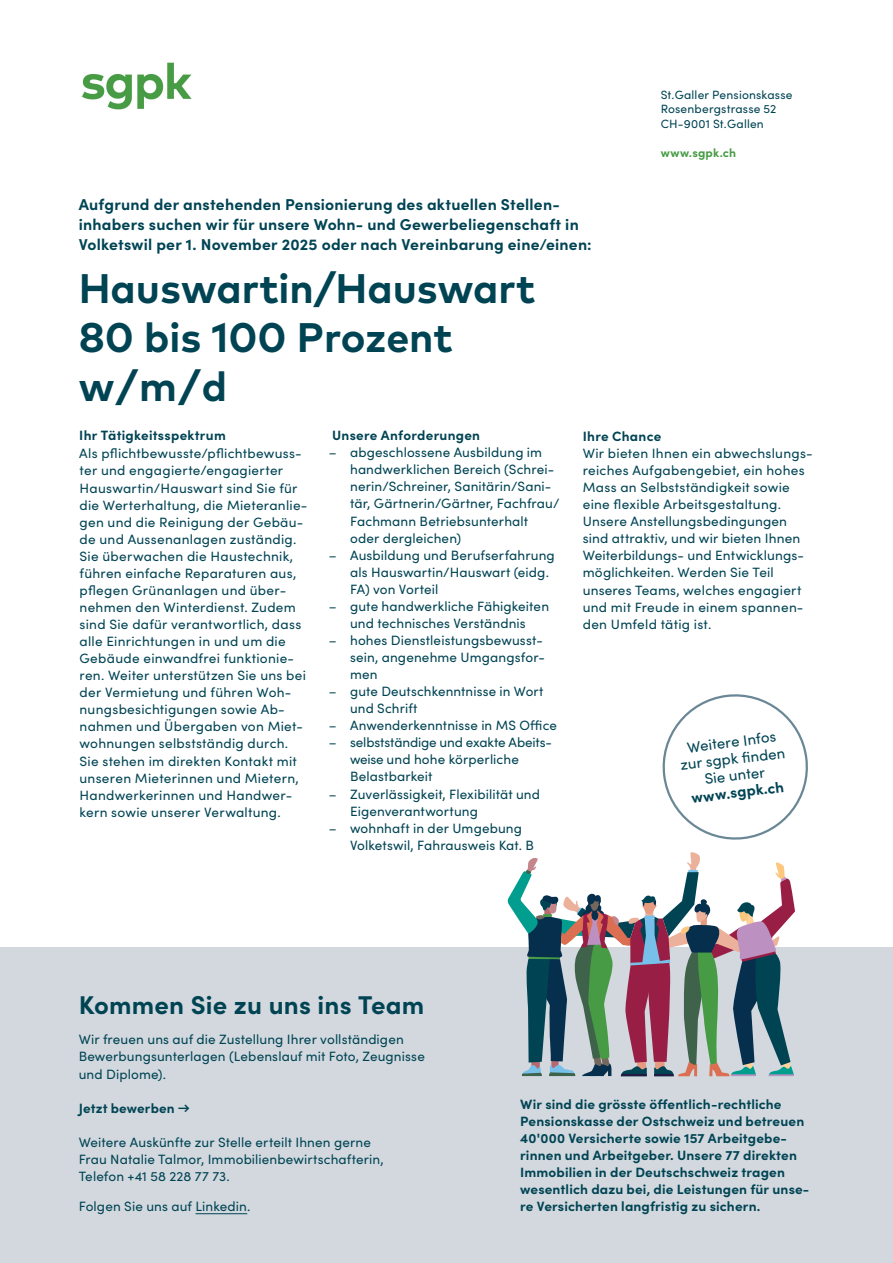
<style>
.page{position:relative;width:893px;height:1263px;background:#fff}
.page>*{position:absolute;margin:0;border:0;box-sizing:border-box;transform-origin:0 0}
.t1{font:700 41.25px "Mark Pro";color:#004454}
.IHV{font:700 25.8px "Sofia Pro";letter-spacing:.005em;color:#004454}
.IHV-2{font:700 15.75px/19.5px "Sofia Pro";letter-spacing:.015em;color:#004454}
.IHV-3{font:15px/16.8px "Sofia Pro";color:#004454;text-align:center}
.t2{font:13.5px/17.1px "Sofia Pro";letter-spacing:.01em;color:#004454}
.IHV-4{font:700 13.5px/17.1px "Sofia Pro";letter-spacing:.01em;color:#004454}
.t3{font:12px "Sofia Pro";letter-spacing:.015em;color:#004454}
.t4{font:700 12px "Sofia Pro";letter-spacing:.015em;color:#469b44}
.s1{font-weight:700}
</style>
<div class="page">
<div style="left:0;top:948px;width:893px;height:315px;background:#d2d8de"></div>
<hr style="left:196px;top:1213px;width:51px;height:1px;background:#004454">
<svg style="left:662px;top:694px;width:146px;height:146px"></svg>
<svg style="left:507px;top:852px;width:288px;height:224px"></svg>
<img style="left:82px;top:62px;width:110px;height:48px">
<p class="IHV-2" style="left:79px;top:193px;width:483px">Aufgrund der anstehenden Pensionierung des aktuellen Stellen-</p>
<p class="IHV-2" style="left:79px;top:214px;width:515px">inhabers suchen wir für unsere Wohn- und Gewerbeliegenschaft in<br>Volketswil per 1. November 2025 oder nach Vereinbarung eine/einen:</p>
<p class="t1" style="left:79px;top:257px;width:458px">Hauswartin/Hauswart</p>
<p class="t1" style="left:79px;top:306px;width:376px">80 bis 100 Prozent</p>
<p class="t1" style="left:79px;top:355px;width:150px">w/m/d</p>
<p class="t3" style="left:661px;top:86px;width:133px">St.Galler Pensionskasse</p>
<p class="t3" style="left:661px;top:100px;width:117px">Rosenbergstrasse 52</p>
<p class="t3" style="left:661px;top:115px;width:105px">CH-9001 St.Gallen</p>
<p class="t4" style="left:661px;top:144px;width:77px">www.sgpk.ch</p>
<p class="IHV-4" style="left:79px;top:426px;width:148px">Ihr Tätigkeitsspektrum</p>
<p class="t2" style="left:79px;top:444px;width:230px">Als pflichtbewusste/pflichtbewuss&shy;ter und engagierte/engagierter Hauswartin/Hauswart sind Sie für die Werterhaltung, die Mieteranlie&shy;gen und die Reinigung der Gebäu&shy;de und Aussenanlagen zuständig.<br>Sie überwachen die Haustechnik, führen einfache Reparaturen aus, pflegen Grünanlagen und über&shy;nehmen den Winterdienst. Zudem sind Sie dafür verantwortlich, dass alle Einrichtungen in und um die Gebäude einwandfrei funktionie&shy;ren. Weiter unterstützen Sie uns bei der Vermietung und führen Woh&shy;nungsbesichtigungen sowie Ab&shy;nahmen und Übergaben von Miet&shy;wohnungen selbstständig durch.<br>Sie stehen im direkten Kontakt mit unseren Mieterinnen und Mietern, Handwerkerinnen und Handwer&shy;kern sowie unserer Verwaltung.</p>
<p class="IHV-4" style="left:332px;top:426px;width:150px">Unsere Anforderungen</p>
<p class="t2" style="left:350px;top:443px;width:211px;text-indent:-21px">– abgeschlossene Ausbildung im handwerklichen Bereich (Schrei&shy;nerin/Schreiner, Sanitärin/Sani&shy;tär, Gärtnerin/Gärtner, Fachfrau/<br>Fachmann Betriebsunterhalt oder dergleichen)</p>
<p class="t2" style="left:350px;top:546px;width:206px;text-indent:-21px">– Ausbildung und Berufserfahrung als Hauswartin/Hauswart (eidg.<br>FA) von Vorteil</p>
<p class="t2" style="left:329px;top:597px;width:222px;text-align:center">– gute handwerkliche Fähigkeiten und technisches Verständnis</p>
<p class="t2" style="left:350px;top:631px;width:196px;text-indent:-21px">– hohes Dienstleistungsbewusst&shy;sein, angenehme Umgangsfor&shy;men</p>
<p class="t2" style="left:350px;top:682px;width:195px;text-indent:-21px">– gute Deutschkenntnisse in Wort und Schrift</p>
<p class="t2" style="left:329px;top:716px;width:230px">– Anwenderkenntnisse in MS Office</p>
<p class="t2" style="left:350px;top:733px;width:204px;text-indent:-21px">– selbstständige und exakte Abeits&shy;weise und hohe körperliche<br>Belastbarkeit</p>
<p class="t2" style="left:350px;top:784px;width:191px;text-indent:-21px">– Zuverlässigkeit, Flexibilität und<br>Eigenverantwortung</p>
<p class="t2" style="left:350px;top:819px;width:185px;text-indent:-21px">– wohnhaft in der Umgebung<br>Volketswil, Fahrausweis Kat. B</p>
<p class="IHV-4" style="left:583px;top:426px;width:80px">Ihre Chance</p>
<p class="t2" style="left:583px;top:444px;width:231px">Wir bieten Ihnen ein abwechslungs&shy;reiches Aufgabengebiet, ein hohes</p>
<p class="t2" style="left:583px;top:478px;width:209px">Mass an Selbstständigkeit sowie eine flexible Arbeitsgestaltung.</p>
<p class="t2" style="left:583px;top:512px;width:223px">Unsere Anstellungsbedingungen sind attraktiv, und wir bieten Ihnen Weiterbildungs- und Entwicklungs&shy;möglichkeiten. Werden Sie Teil</p>
<p class="t2" style="left:583px;top:580px;width:222px">unseres Teams, welches engagiert und mit Freude in einem spannen&shy;den Umfeld tätig ist.</p>
<p class="IHV-3" style="left:677px;top:739px;width:107px;rotate:-7deg">Weitere Infos zur sgpk fi nden<br>Sie unter <span class="s1">www.sgpk.ch</span></p>
<p class="IHV" style="left:79px;top:985px;width:347px">Kommen Sie zu uns ins Team</p>
<p class="t2" style="left:79px;top:1030px;width:348px">Wir freuen uns auf die Zustellung Ihrer vollständigen<br>Bewerbungsunterlagen (Lebenslauf mit Foto, Zeugnisse und Diplome).</p>
<p class="IHV-4" style="left:79px;top:1098px;width:113px">Jetzt bewerben →</p>
<p class="t2" style="left:79px;top:1133px;width:307px">Weitere Auskünfte zur Stelle erteilt Ihnen gerne<br>Frau Natalie Talmor, Immobilienbewirtschafterin,<br>Telefon +41 58 228 77 73.</p>
<p class="t2" style="left:79px;top:1197px;width:173px">Folgen Sie uns auf Linkedin.</p>
<p class="IHV-4" style="left:520px;top:1094px;width:291px">Wir sind die grösste öffentlich-rechtliche Pensionskasse der Ostschweiz und betreuen 40'000 Versicherte sowie 157 Arbeitgebe&shy;rinnen und Arbeitgeber. Unsere 77 direkten Immobilien in der Deutschschweiz tragen wesentlich dazu bei, die Leistungen für unse&shy;re Versicherten langfristig zu sichern.</p>
</div>
